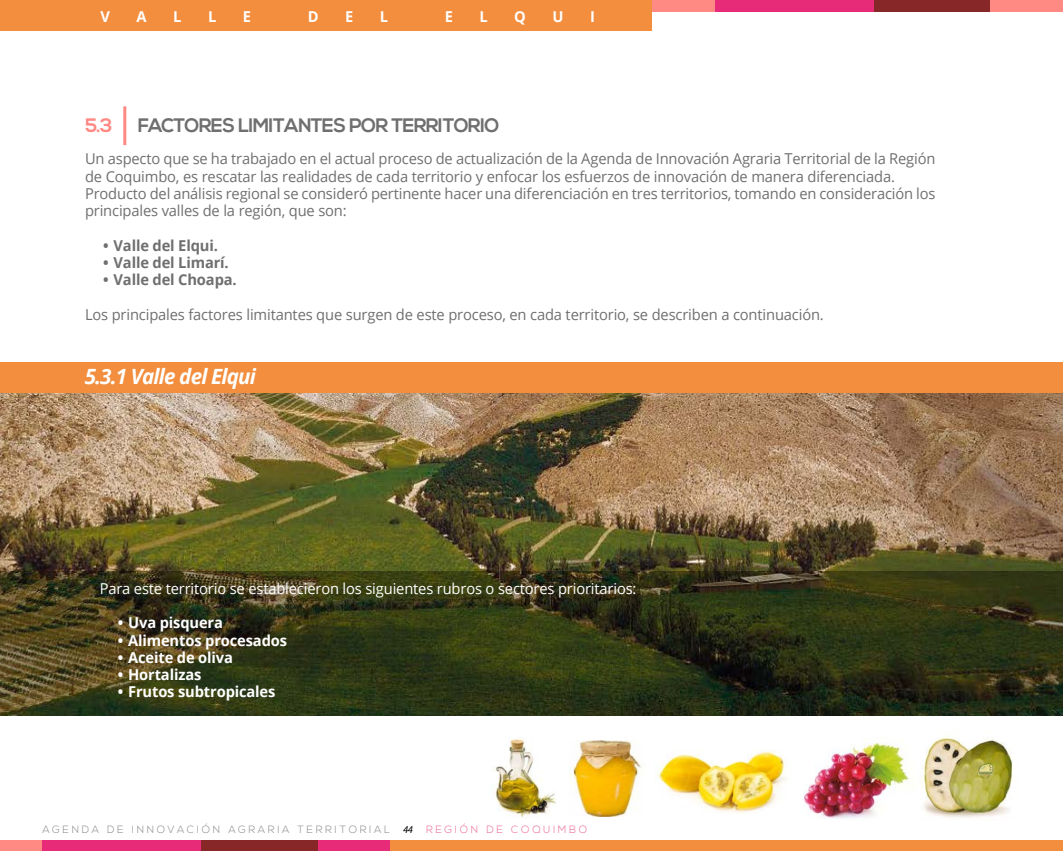
<style>
.page{position:relative;width:1063px;height:851px;background:#fff}
.page>*{position:absolute;margin:0;border:0;box-sizing:border-box;transform-origin:0 0}
.t1{font:italic 700 21px "Open Sans";letter-spacing:-.04em;color:#fff}
.t2{font:700 19.5px "Nexa";letter-spacing:-.04em;color:#706f6f}
.t3{font:700 19.5px "Nexa";color:#ff8983}
.t4{font:15px/17.4px "Open Sans";letter-spacing:-.01em;color:#706f6f}
.t5{font:700 15px "Open Sans";letter-spacing:-.01em;color:#fff}
.t6{font:15px "Open Sans";letter-spacing:-.01em;color:#fff}
.t7{font:700 15px "Open Sans";letter-spacing:-.01em;color:#706f6f}
.t8{font:300 10.5px "Nexa";letter-spacing:.25em;color:#878787}
.t9{font:300 10.5px "Nexa";letter-spacing:.25em;color:#ec6492}
.s1{font-family:"Myriad Pro";font-weight:400;font-style:italic;color:#000}
</style>
<div class="page">
<div style="left:0;top:839px;width:45px;height:11px;background:#ff8983"></div>
<div style="left:652px;top:0;width:66px;height:12px;background:#ff8983"></div>
<div style="left:201px;top:839px;width:118px;height:11px;background:#882728"></div>
<div style="left:874px;top:0;width:118px;height:12px;background:#882728"></div>
<div style="left:318px;top:839px;width:72px;height:11px;background:#e72b78"></div>
<div style="left:991px;top:0;width:72px;height:12px;background:#ff8983"></div>
<div style="left:42px;top:839px;width:159px;height:11px;background:#e72b78"></div>
<div style="left:715px;top:0;width:159px;height:12px;background:#e72b78"></div>
<img style="left:0;top:393px;width:1063px;height:322px">
<hr style="left:123px;top:106px;width:3px;height:39px;background:#ff8983">
<img style="left:922px;top:737px;width:91px;height:81px">
<img style="left:657px;top:749px;width:131px;height:64px">
<img style="left:493px;top:738px;width:62px;height:79px">
<img style="left:570px;top:740px;width:72px;height:76px">
<img style="left:803px;top:737px;width:106px;height:82px">
<div style="left:0;top:362px;width:1063px;height:31px;background:#f28e3e"></div>
<div style="left:390px;top:839px;width:673px;height:11px;background:#f28e3e"></div>
<div style="left:0;top:0;width:652px;height:31px;background:#f28e3e"></div>
<p class="t5" style="left:101px;top:6px;width:11px">V</p>
<p class="t5" style="left:137px;top:6px;width:12px">A</p>
<p class="t5" style="left:173px;top:6px;width:10px">L</p>
<p class="t5" style="left:208px;top:6px;width:10px">L</p>
<p class="t5" style="left:243px;top:6px;width:10px">E</p>
<p class="t5" style="left:308px;top:6px;width:12px">D</p>
<p class="t5" style="left:345px;top:6px;width:10px">E</p>
<p class="t5" style="left:380px;top:6px;width:10px">L</p>
<p class="t5" style="left:445px;top:6px;width:10px">E</p>
<p class="t5" style="left:480px;top:6px;width:10px">L</p>
<p class="t5" style="left:514px;top:6px;width:13px">Q</p>
<p class="t5" style="left:552px;top:6px;width:13px">U</p>
<p class="t5" style="left:590px;top:6px;width:6px">I</p>
<h2 class="t3" style="left:85px;top:114px;width:29px">5.3</h2>
<h2 class="t2" style="left:138px;top:114px;width:363px">FACTORES LIMITANTES POR TERRITORIO</h2>
<p class="t4" style="left:85px;top:150px;width:852px">Un aspecto que se ha trabajado en el actual proceso de actualización de la Agenda de Innovación Agraria Territorial de la Región de Coquimbo, es rescatar las realidades de cada territorio y enfocar los esfuerzos de innovación de manera diferenciada.<br>Producto del análisis regional se consideró pertinente hacer una diferenciación en tres territorios, tomando en consideración los principales valles de la región, que son:</p>
<p class="t7" style="left:103px;top:235px;width:116px">• Valle del Elqui.</p>
<p class="t7" style="left:103px;top:252px;width:127px">• Valle del Limarí.</p>
<p class="t7" style="left:103px;top:269px;width:135px">• Valle del Choapa.</p>
<p class="t4" style="left:85px;top:305px;width:740px">Los principales factores limitantes que surgen de este proceso, en cada territorio, se describen a continuación.</p>
<h1 class="t1" style="left:85px;top:361px;width:173px">5.3.1 Valle del Elqui</h1>
<p class="t6" style="left:100px;top:578px;width:538px">Para este territorio se establecieron los siguientes rubros o sectores prioritarios:</p>
<p class="t5" style="left:118px;top:612px;width:107px">• Uva pisquera</p>
<p class="t5" style="left:118px;top:629px;width:171px">• Alimentos procesados</p>
<p class="t5" style="left:118px;top:646px;width:117px">• Aceite de oliva</p>
<p class="t5" style="left:118px;top:664px;width:85px">• Hortalizas</p>
<p class="t5" style="left:118px;top:681px;width:159px">• Frutos subtropicales</p>
<p class="t8" style="left:42px;top:823px;width:349px">AGENDA DE INNOVACIÓN AGRARIA TERRITORIAL</p>
<p class="t9" style="left:403px;top:823px;width:186px"><span class="s1">44</span> REGIÓN DE COQUIMBO</p>
</div>
